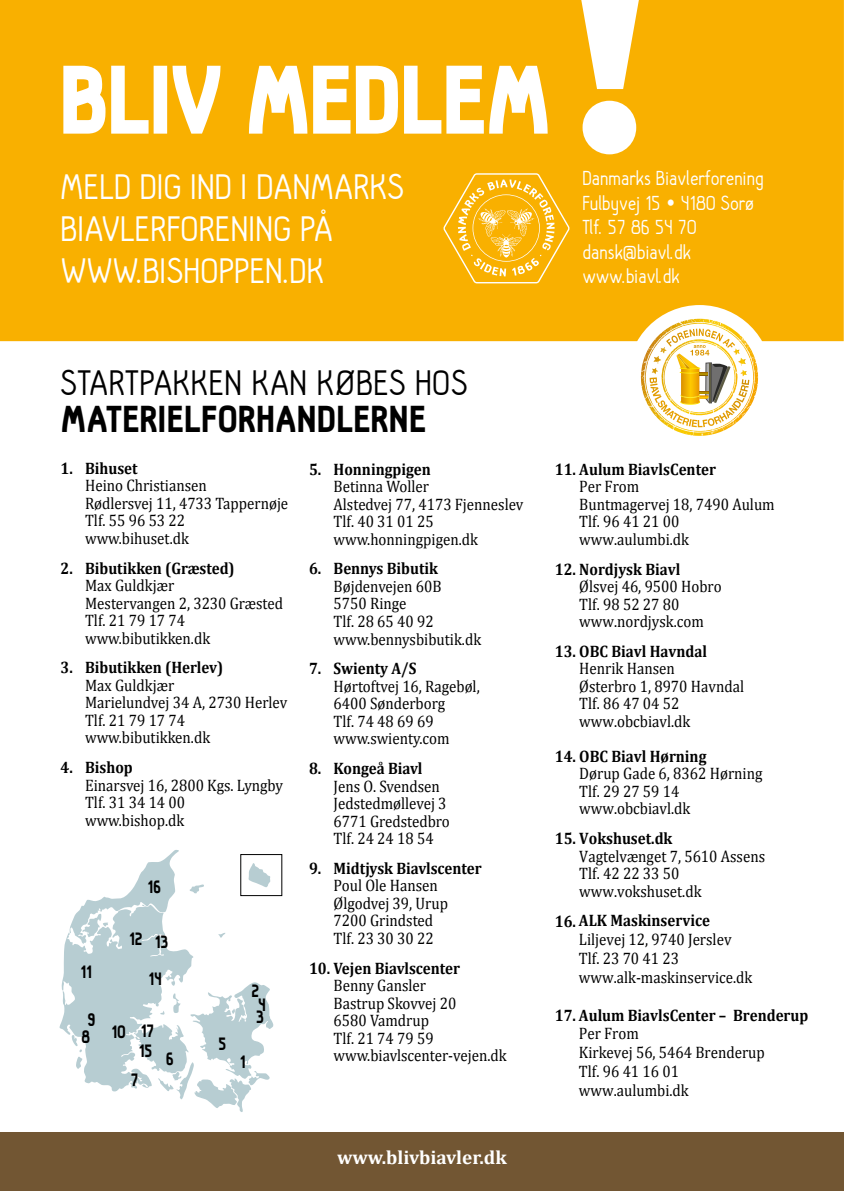
<style>
.page{position:relative;width:844px;height:1191px;background:#fff}
.page>*{position:absolute;margin:0;border:0;box-sizing:border-box;transform-origin:0 0}
.t1{font:700 233.1px "Aachen";color:#fff}
.t2{font:900 92.75px "Hallosans";letter-spacing:-.005em;color:#fff}
.t3{font:36.75px/42px "Hallo Sans";letter-spacing:-.005em;color:#fff}
.t4{font:36.75px "Hallo Sans";color:#000}
.t5{font:900 36.75px "Hallosans";letter-spacing:.01em;color:#000}
.t6{font:21px/24.5px "Hallo Sans";color:#fff;scale:.96 1}
.t7{font:700 19.25px "Cambria";color:#fff}
.t8{font:900 17.5px/26.4px "Hallosans";letter-spacing:-.01em;color:#000;scale:.9 1}
.t9{font:16.62px/17.5px "Cambria";color:#000;scale:.9 1}
.t10{font:700 16.62px "Cambria";color:#000;scale:.9 1}
</style>
<div class="page">
<div style="left:0;top:1132px;width:843px;height:59px;background:#725633"></div>
<div style="left:0;top:0;width:843px;height:341px;background:#f9b000"></div>
<div style="left:557px;top:0;width:286px;height:180px;background:#f9b000"></div>
<svg style="left:443px;top:173px;width:126px;height:110px"></svg>
<svg style="left:60px;top:850px;width:213px;height:262px"></svg>
<svg style="left:627px;top:305px;width:144px;height:144px"></svg>
<svg style="left:649px;top:319px;width:100px;height:108px"></svg>
<h2 class="t2" style="left:61px;top:50px;width:491px">BLIV MEDLEM</h2>
<h3 class="t3" style="left:61px;top:167px;width:345px">MELD DIG IND I DANMARKS<br>BIAVLERFORENING PÅ<br>WWW.BISHOPPEN.DK</h3>
<h1 class="t1" style="left:558px;top:-108px;width:104px">!</h1>
<p class="t6" style="left:582px;top:167px;width:191px">Danmarks Biavlerforening<br>Fulbyvej 15 • 4180 Sorø<br>Tlf. 57 86 54 70 dansk@biavl.dk www.biavl.dk</p>
<h3 class="t4" style="left:61px;top:364px;width:409px">STARTPAKKEN KAN KØBES HOS</h3>
<h3 class="t5" style="left:61px;top:399px;width:367px">MATERIELFORHANDLERNE</h3>
<p class="t10" style="left:61px;top:456px;width:87px">1. Bihuset</p>
<p class="t9" style="left:85px;top:477px;width:227px">Heino Christiansen<br>Rødlersvej 11, 4733 Tappernøje<br>Tlf. 55 96 53 22 www.bihuset.dk</p>
<p class="t10" style="left:61px;top:556px;width:195px">2. Bibutikken (Græsted)</p>
<p class="t9" style="left:85px;top:576px;width:221px">Max Guldkjær<br>Mestervangen 2, 3230 Græsted<br>Tlf. 21 79 17 74 www.bibutikken.dk</p>
<p class="t10" style="left:61px;top:656px;width:182px">3. Bibutikken (Herlev)</p>
<p class="t9" style="left:85px;top:676px;width:226px">Max Guldkjær<br>Marielundvej 34 A, 2730 Herlev<br>Tlf. 21 79 17 74 www.bibutikken.dk</p>
<p class="t10" style="left:61px;top:755px;width:82px">4. Bishop</p>
<p class="t9" style="left:85px;top:776px;width:221px">Einarsvej 16, 2800 Kgs. Lyngby<br>Tlf. 31 34 14 00 www.bishop.dk</p>
<p class="t8" style="left:147px;top:874px;width:16px">16</p>
<p class="t8" style="left:81px;top:959px;width:14px">11</p>
<p class="t8" style="left:87px;top:1007px;width:10px">9</p>
<p class="t8" style="left:81px;top:1024px;width:11px">8</p>
<p class="t8" style="left:129px;top:926px;width:16px">12</p>
<p class="t8" style="left:155px;top:929px;width:17px">13</p>
<p class="t8" style="left:148px;top:966px;width:16px">14</p>
<p class="t8" style="left:111px;top:1019px;width:17px">10</p>
<p class="t8" style="left:141px;top:1018px;width:16px">17</p>
<p class="t8" style="left:139px;top:1038px;width:16px">15</p>
<p class="t8" style="left:166px;top:1046px;width:10px">6</p>
<p class="t8" style="left:131px;top:1067px;width:10px">7</p>
<p class="t8" style="left:218px;top:1031px;width:10px">5</p>
<p class="t8" style="left:251px;top:978px;width:16px">2<br>3</p>
<p class="t8" style="left:258px;top:992px;width:10px">4</p>
<p class="t8" style="left:240px;top:1049px;width:8px">1</p>
<p class="t10" style="left:309px;top:457px;width:137px">5. Honningpigen</p>
<p class="t9" style="left:333px;top:478px;width:212px">Betinna Woller<br>Alstedvej 77, 4173 Fjenneslev<br>Tlf. 40 31 01 25 www.honningpigen.dk</p>
<p class="t10" style="left:309px;top:557px;width:145px">6. Bennys Bibutik</p>
<p class="t9" style="left:333px;top:577px;width:165px">Bøjdenvejen 60B<br>5750 Ringe<br>Tlf. 28 65 40 92 www.bennysbibutik.dk</p>
<p class="t10" style="left:309px;top:657px;width:121px">7. Swienty A/S</p>
<p class="t9" style="left:333px;top:677px;width:164px">Hørtoftvej 16, Ragebøl,<br>6400 Sønderborg<br>Tlf. 74 48 69 69 www.swienty.com</p>
<p class="t10" style="left:309px;top:756px;width:127px">8. Kongeå Biavl</p>
<p class="t9" style="left:333px;top:777px;width:131px">Jens O. Svendsen<br>Jedstedmøllevej 3<br>6771 Gredstedbro<br>Tlf. 24 24 18 54</p>
<p class="t10" style="left:309px;top:856px;width:193px">9. Midtjysk Biavlscenter</p>
<p class="t9" style="left:333px;top:877px;width:129px">Poul Ole Hansen<br>Ølgodvej 39, Urup<br>7200 Grindsted<br>Tlf. 23 30 30 22</p>
<p class="t10" style="left:309px;top:956px;width:169px">10. Vejen Biavlscenter</p>
<p class="t9" style="left:333px;top:976px;width:194px">Benny Gansler<br>Bastrup Skovvej 20<br>6580 Vamdrup<br>Tlf. 21 74 79 59 www.biavlscenter-vejen.dk</p>
<p class="t7" style="left:337px;top:1144px;width:171px">www.blivbiavler.dk</p>
<p class="t10" style="left:554px;top:457px;width:180px">11. Aulum BiavlsCenter</p>
<p class="t9" style="left:579px;top:478px;width:218px">Per From<br>Buntmagervej 18, 7490 Aulum<br>Tlf. 96 41 21 00 www.aulumbi.dk</p>
<p class="t10" style="left:554px;top:557px;width:141px">12. Nordjysk Biavl</p>
<p class="t9" style="left:579px;top:578px;width:160px">Ølsvej 46, 9500 Hobro<br>Tlf. 98 52 27 80 www.nordjysk.com</p>
<p class="t10" style="left:554px;top:639px;width:171px">13. OBC Biavl Havndal</p>
<p class="t9" style="left:579px;top:660px;width:184px">Henrik Hansen<br>Østerbro 1, 8970 Havndal<br>Tlf. 86 47 04 52 www.obcbiavl.dk</p>
<p class="t10" style="left:554px;top:744px;width:170px">14. OBC Biavl Hørning</p>
<p class="t9" style="left:579px;top:765px;width:205px">Dørup Gade 6, 8362 Hørning<br>Tlf. 29 27 59 14 www.obcbiavl.dk</p>
<p class="t10" style="left:554px;top:827px;width:132px">15. Vokshuset.dk</p>
<p class="t9" style="left:579px;top:847px;width:208px">Vagtelvænget 7, 5610 Assens<br>Tlf. 42 22 33 50 www.vokshuset.dk</p>
<p class="t10" style="left:554px;top:909px;width:174px">16. ALK Maskinservice</p>
<p class="t9" style="left:578px;top:930px;width:194px;line-height:18.9px">Liljevej 12, 9740 Jerslev<br>Tlf. 23 70 41 23 www.alk-maskinservice.dk</p>
<p class="t10" style="left:554px;top:1003px;width:283px">17. Aulum BiavlsCenter – Brenderup</p>
<p class="t9" style="left:578px;top:1024px;width:208px;line-height:18.9px">Per From<br>Kirkevej 56, 5464 Brenderup<br>Tlf. 96 41 16 01 www.aulumbi.dk</p>
</div>
